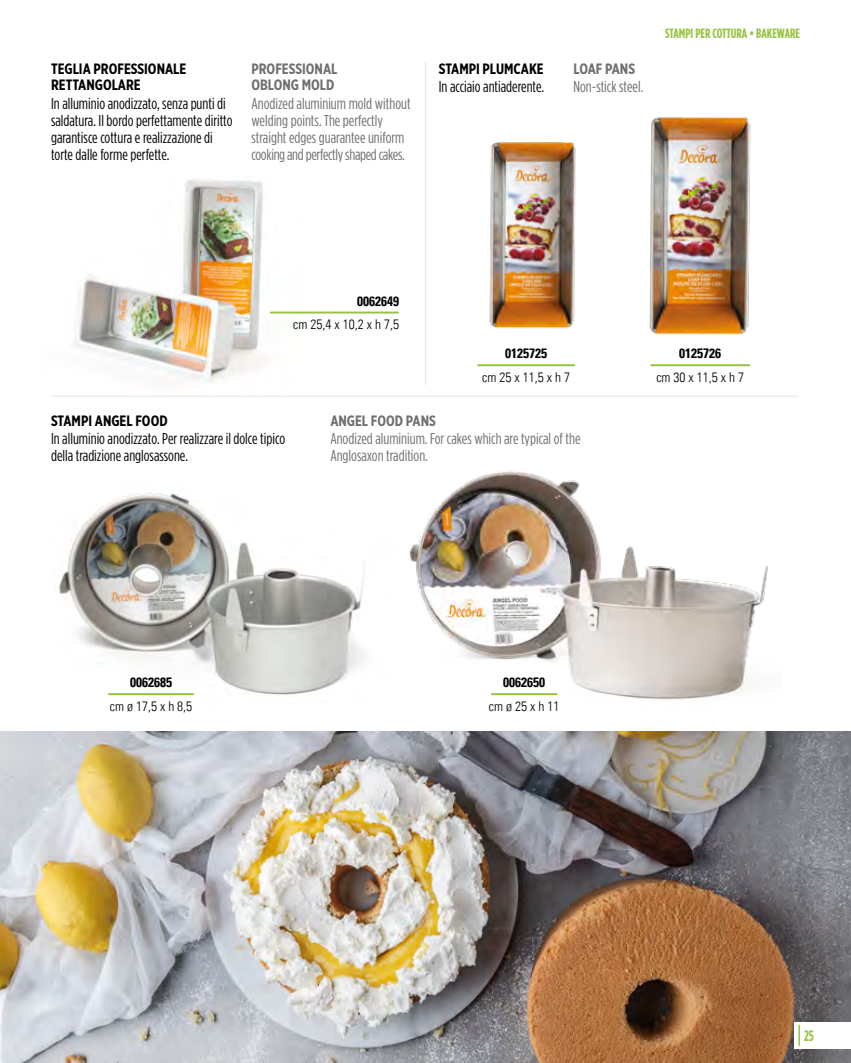
<style>
.page{position:relative;width:851px;height:1063px;background:#fff}
.page>*{position:absolute;margin:0;border:0;box-sizing:border-box;transform-origin:0 0}
.t1{font:15.75px/17px "Gotham Condensed";color:#000}
.t2{font:15.75px/17px "Gotham Condensed";color:#706f6f}
.t3{font:700 15px/15.5px "Gotham X Narrow";color:#000}
.t4{font:700 15px/15.5px "Gotham X Narrow";color:#706f6f}
.t5{font:700 15px "Gotham Condensed";color:#97c344}
.t6{font:300 condensed 13.5px "Univers LT";color:#000}
.t7{font:700 condensed 13.5px "Univers LT";color:#000}
.t8{font:700 13.5px "Gotham Condensed";color:#97c344}
</style>
<div class="page">
<img style="left:0;top:732px;width:850px;height:331px">
<div style="left:794px;top:1022px;width:56px;height:27px;background:#fff"></div>
<svg style="left:798px;top:1025px;width:1px;height:21px"></svg>
<img style="left:74px;top:179px;width:229px;height:217px">
<hr style="left:51px;top:396px;width:747px;height:1px;background:#ededed">
<img style="left:59px;top:493px;width:305px;height:203px">
<img style="left:409px;top:470px;width:359px;height:230px">
<hr style="left:109px;top:693px;width:84px;height:2px;background:#97c344">
<hr style="left:492px;top:693px;width:64px;height:2px;background:#97c344">
<img style="left:649px;top:116px;width:102px;height:249px">
<img style="left:489px;top:142px;width:87px;height:187px">
<hr style="left:651px;top:364px;width:98px;height:2px;background:#97c344">
<hr style="left:478px;top:364px;width:96px;height:2px;background:#97c344">
<hr style="left:424px;top:62px;width:2px;height:323px;background:#ededed">
<hr style="left:271px;top:312px;width:127px;height:2px;background:#97c344">
<p class="t3" style="left:51px;top:61px;width:137px">TEGLIA PROFESSIONALE<br>RETTANGOLARE</p>
<p class="t1" style="left:51px;top:94px;width:183px">In alluminio anodizzato, senza punti di saldatura. Il bordo perfettamente diritto garantisce cottura e realizzazione di torte dalle forme perfette.</p>
<p class="t4" style="left:251px;top:61px;width:87px">PROFESSIONAL<br>OBLONG MOLD</p>
<p class="t2" style="left:251px;top:94px;width:160px">Anodized aluminium mold without welding points. The perfectly straight edges guarantee uniform cooking and perfectly shaped cakes.</p>
<p class="t3" style="left:439px;top:61px;width:106px">STAMPI PLUMCAKE</p>
<p class="t1" style="left:439px;top:77px;width:107px">In acciaio antiaderente.</p>
<p class="t4" style="left:573px;top:61px;width:63px">LOAF PANS</p>
<p class="t2" style="left:573px;top:77px;width:71px">Non-stick steel.</p>
<p class="t8" style="left:665px;top:26px;width:136px">STAMPI PER COTTURA • BAKEWARE</p>
<p class="t7" style="left:357px;top:293px;width:43px">0062649</p>
<p class="t6" style="left:293px;top:316px;width:107px">cm 25,4 x 10,2 x h 7,5</p>
<p class="t7" style="left:505px;top:345px;width:43px">0125725</p>
<p class="t6" style="left:482px;top:369px;width:89px">cm 25 x 11,5 x h 7</p>
<p class="t3" style="left:51px;top:413px;width:118px">STAMPI ANGEL FOOD</p>
<p class="t1" style="left:51px;top:430px;width:235px">In alluminio anodizzato. Per realizzare il dolce tipico della tradizione anglosassone.</p>
<p class="t4" style="left:330px;top:413px;width:107px">ANGEL FOOD PANS</p>
<p class="t2" style="left:330px;top:430px;width:252px">Anodized aluminium. For cakes which are typical of the<br>Anglosaxon tradition.</p>
<p class="t7" style="left:679px;top:345px;width:43px">0125726</p>
<p class="t6" style="left:656px;top:369px;width:89px">cm 30 x 11,5 x h 7</p>
<p class="t7" style="left:130px;top:674px;width:43px">0062685</p>
<p class="t6" style="left:110px;top:698px;width:84px">cm ø 17,5 x h 8,5</p>
<p class="t7" style="left:503px;top:674px;width:43px">0062650</p>
<p class="t6" style="left:489px;top:698px;width:72px">cm ø 25 x h 11</p>
<p class="t5" style="left:804px;top:1027px;width:11px">25</p>
</div>
